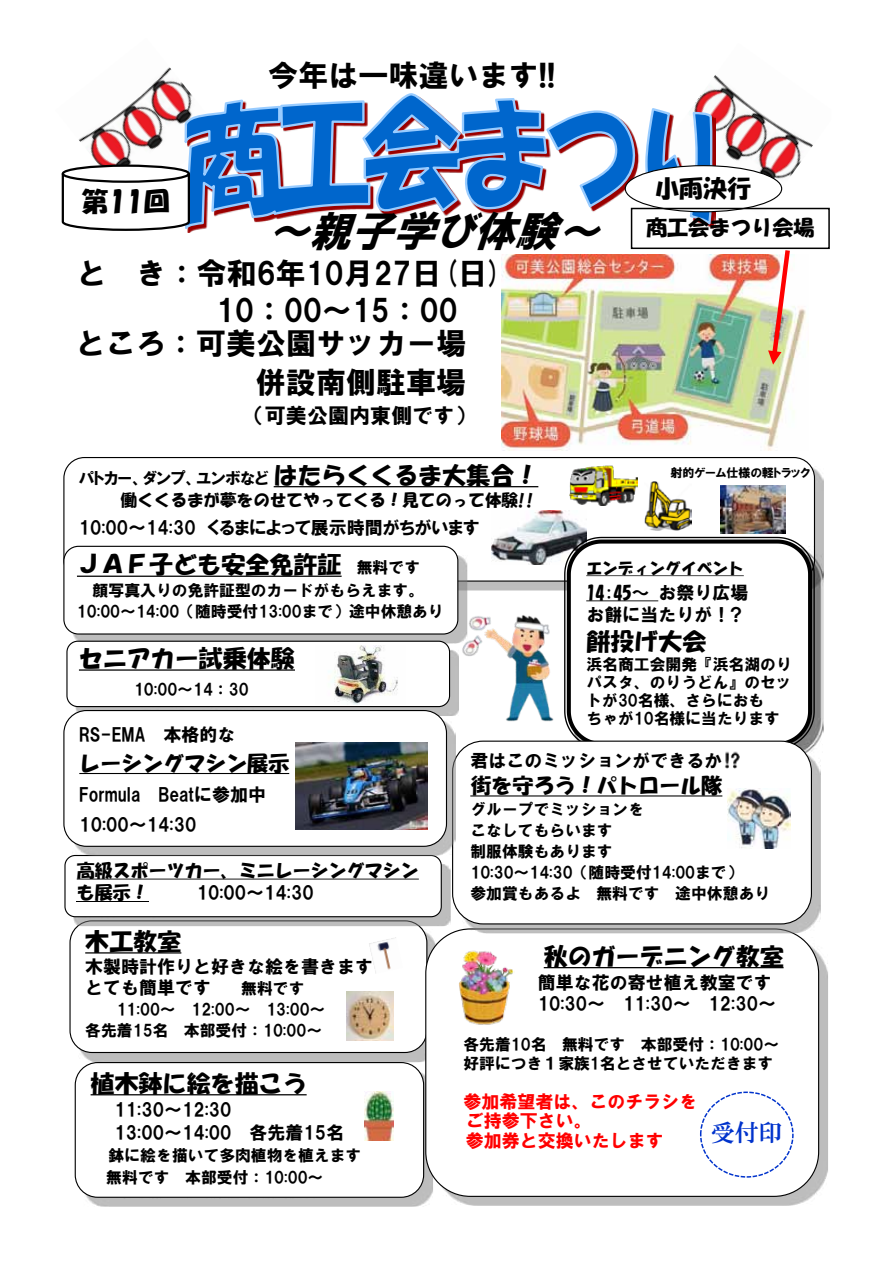
<style>
.page{position:relative;width:893px;height:1263px;background:#fff}
.page>*{position:absolute;margin:0;border:0;box-sizing:border-box;transform-origin:0 0}
.t1{font:italic 42px "HGP Soei Kakugothic UB";color:#000}
.t2{font:30px/37.5px "HGS Soei Kakugothic UB";color:#000}
.t3{font:27px "HGP Soei Kakupoptai";color:#000}
.t4{font:24px "HG Soei Kakupoptai";color:#000}
.t5{font:24px "HGP Soei Kakupoptai";color:#000}
.t6{font:24px "HGS Mincho E";color:#03c}
.t7{font:21.15px "HGS Soei Kakugothic UB";color:#000}
.t8{font:21px "HG Soei Kakupoptai";color:#000}
.t9{font:21px "HGS Soei Kakupoptai";color:#000}
.t10{font:18px/21px "HGS Soei Kakugothic UB";color:#000}
.t11{font:18px "HGP Soei Kakugothic UB";color:#000}
.t12{font:18px/22.5px "HG Soei Kakupoptai";color:#000}
.t13{font:18px/19.5px "HGS Soei Kakugothic UB";color:#f00}
.t14{font:16.5px "HG Soei Kakupoptai";color:#000}
.t15{font:16.5px "HGP Soei Kakugothic UB";letter-spacing:-.005em;color:#000}
.t16{font:15.9px/20.9px "HGS Soei Kakugothic UB";color:#000}
.t17{font:15.9px "HG Soei Kakupoptai";color:#000}
.t18{font:12px "HGP Soei Kakugothic UB";color:#000}
.s1{font-family:"HG Soei Kakupoptai";font-size:24px}
.s2{font-family:"HGS Soei Kakugothic UB";font-size:15.9px}
.s3{font-family:"HGS Soei Kakugothic UB"}
</style>
<div class="page">
<img style="left:83px;top:929px;width:351px;height:133px">
<img style="left:78px;top:1047px;width:316px;height:8px">
<div style="left:70px;top:921px;width:357px;height:131px;background:#fff;border-radius:22px"></div>
<svg style="left:85px;top:952px;width:96px;height:1px"></svg>
<img style="left:704px;top:75px;width:126px;height:142px">
<img style="left:78px;top:67px;width:112px;height:96px">
<svg style="left:183px;top:92px;width:531px;height:144px"></svg>
<svg style="left:61px;top:163px;width:130px;height:69px"></svg>
<div style="left:63px;top:457px;width:752px;height:124px;border:1px solid #000;border-radius:21px"></div>
<svg style="left:274px;top:486px;width:264px;height:1px"></svg>
<img style="left:73px;top:864px;width:378px;height:62px">
<img style="left:74px;top:912px;width:365px;height:10px">
<div style="left:65px;top:855px;width:376px;height:61px;background:#fff;border-radius:10px"></div>
<div style="left:64px;top:855px;width:378px;height:62px;border:1px solid #000;border-radius:10px"></div>
<svg style="left:77px;top:878px;width:342px;height:1px"></svg>
<hr style="left:77px;top:901px;width:72px;height:1px;background:#000">
<img style="left:88px;top:1070px;width:345px;height:136px">
<img style="left:84px;top:1193px;width:296px;height:6px">
<div style="left:75px;top:1062px;width:349px;height:135px;background:#fff;border-radius:22px"></div>
<div style="left:75px;top:1062px;width:349px;height:135px;border:1px solid #000;border-radius:22px"></div>
<svg style="left:91px;top:1094px;width:216px;height:1px"></svg>
<img style="left:434px;top:937px;width:394px;height:268px">
<div style="left:426px;top:929px;width:392px;height:267px;background:#fff;border-radius:45px"></div>
<svg style="left:544px;top:967px;width:239px;height:1px"></svg>
<div style="left:625px;top:166px;width:156px;height:46px;background:#fff;border-radius:50%"></div>
<div style="left:625px;top:165px;width:157px;height:47px;border:1px solid #000;border-radius:50%"></div>
<img style="left:459px;top:950px;width:56px;height:75px">
<img style="left:492px;top:510px;width:94px;height:55px">
<img style="left:569px;top:465px;width:68px;height:40px">
<img style="left:644px;top:481px;width:47px;height:50px">
<div style="left:700px;top:1091px;width:93px;height:86px;border:2px dashed #03c;border-radius:50%"></div>
<img style="left:364px;top:1091px;width:29px;height:49px">
<img style="left:720px;top:485px;width:65px;height:48px">
<img style="left:74px;top:555px;width:393px;height:88px">
<img style="left:70px;top:559px;width:393px;height:79px">
<div style="left:64px;top:546px;width:394px;height:88px;background:#fff;border-radius:15px"></div>
<div style="left:63px;top:546px;width:395px;height:88px;border:1px solid #000;border-radius:15px"></div>
<svg style="left:77px;top:575px;width:265px;height:2px"></svg>
<img style="left:801px;top:545px;width:23px;height:204px">
<svg style="left:564px;top:537px;width:251px;height:211px"></svg>
<svg style="left:586px;top:575px;width:158px;height:1px"></svg>
<svg style="left:586px;top:600px;width:72px;height:1px"></svg>
<img style="left:460px;top:613px;width:94px;height:109px">
<img style="left:461px;top:749px;width:360px;height:184px">
<svg style="left:465px;top:918px;width:6px;height:4px"></svg>
<div style="left:453px;top:741px;width:358px;height:183px;background:#fff;border-radius:30px"></div>
<div style="left:452px;top:740px;width:360px;height:184px;border:1px solid #000;border-radius:30px"></div>
<img style="left:725px;top:751px;width:15px;height:18px">
<svg style="left:470px;top:795px;width:252px;height:1px"></svg>
<img style="left:727px;top:788px;width:63px;height:60px">
<img style="left:75px;top:650px;width:384px;height:66px">
<img style="left:73px;top:706px;width:246px;height:6px">
<div style="left:67px;top:641px;width:382px;height:65px;background:#fff;border-radius:11px"></div>
<div style="left:66px;top:640px;width:384px;height:67px;border:1px solid #000;border-radius:11px"></div>
<svg style="left:79px;top:669px;width:216px;height:1px"></svg>
<img style="left:332px;top:645px;width:66px;height:60px">
<img style="left:72px;top:719px;width:384px;height:136px">
<img style="left:74px;top:842px;width:238px;height:6px">
<div style="left:64px;top:710px;width:382px;height:136px;background:#fff;border-radius:23px"></div>
<div style="left:63px;top:710px;width:384px;height:137px;border:1px solid #000;border-radius:23px"></div>
<svg style="left:79px;top:773px;width:210px;height:1px"></svg>
<img style="left:295px;top:742px;width:133px;height:87px">
<img style="left:346px;top:991px;width:48px;height:49px">
<img style="left:369px;top:937px;width:27px;height:36px">
<img style="left:501px;top:254px;width:305px;height:197px">
<div style="left:631px;top:208px;width:199px;height:41px;border:2px solid #000"></div>
<svg style="left:768px;top:250px;width:22px;height:114px"></svg>
<h3 class="t3" style="left:81px;top:188px;width:90px">第11回</h3>
<h2 class="t2" style="left:268px;top:56px;width:289px">今年は一味違います!!</h2>
<h1 class="t1" style="left:267px;top:210px;width:347px">～親子学び体験～</h1>
<h2 class="t2" style="left:216px;top:254px;width:289px;text-indent:-140px">と き：令和6年10月27日(日)<br>10：00～15：00</h2>
<h2 class="t2" style="left:76px;top:324px;width:392px;line-height:39px;text-align:right">ところ：可美公園サッカー場併設南側駐車場</h2>
<h3 class="t7" style="left:244px;top:405px;width:233px">（可美公園内東側です）</h3>
<p class="t15" style="left:79px;top:469px;width:461px">パトカー、ダンプ、ユンボなど<span class="s1">はたらくくるま大集合！</span></p>
<p class="t14" style="left:121px;top:491px;width:415px">働くくるまが夢をのせてやってくる！見てのって体験!!</p>
<p class="t11" style="left:79px;top:518px;width:402px">10:00～14:30 くるまによって展示時間がちがいます</p>
<h3 class="t5" style="left:655px;top:177px;width:97px">小雨決行</h3>
<h3 class="t9" style="left:646px;top:217px;width:170px">商工会まつり会場</h3>
<p class="t18" style="left:670px;top:467px;width:142px">射的ゲーム仕様の軽トラック</p>
<h3 class="t4" style="left:77px;top:552px;width:345px">ＪＡＦ子ども安全免許証 <span class="s2">無料です</span></h3>
<p class="t16" style="left:77px;top:580px;width:368px;text-align:center">顔写真入りの免許証型のカードがもらえます。<br>10:00～14:00（随時受付13:00まで）途中休憩あり</p>
<h3 class="t4" style="left:79px;top:646px;width:217px">セニアカー試乗体験</h3>
<p class="t16" style="left:134px;top:679px;width:116px">10:00～14：30</p>
<p class="t10" style="left:79px;top:724px;width:158px">RS-EMA 本格的な</p>
<h3 class="t8" style="left:79px;top:752px;width:212px">レーシングマシン展示</h3>
<p class="t10" style="left:79px;top:779px;width:188px;line-height:30px">Formula Beatに参加中<br>10:00～14:30</p>
<p class="t12" style="left:77px;top:859px;width:343px">高級スポーツカー、ミニレーシングマシンも展示！</p>
<p class="t11" style="left:197px;top:884px;width:118px">10:00～14:30</p>
<h3 class="t4" style="left:85px;top:929px;width:97px">木工教室</h3>
<p class="t10" style="left:85px;top:955px;width:290px">木製時計作りと好きな絵を書きますとても簡単です</p>
<p class="t16" style="left:241px;top:977px;width:65px">無料です</p>
<p class="t16" style="left:117px;top:998px;width:210px">11:00～ 12:00～ 13:00～</p>
<p class="t16" style="left:85px;top:1019px;width:238px">各先着15名 本部受付：10:00～</p>
<h3 class="t4" style="left:91px;top:1071px;width:218px">植木鉢に絵を描こう</h3>
<p class="t10" style="left:115px;top:1097px;width:231px;line-height:22.8px">11:30～12:30<br>13:00～14:00 各先着15名</p>
<p class="t16" style="left:106px;top:1144px;width:257px;line-height:22.2px">鉢に絵を描いて多肉植物を植えます無料です 本部受付：10:00～</p>
<p class="t17" style="left:586px;top:560px;width:159px">エンディングイベント</p>
<p class="t12" style="left:586px;top:581px;width:164px">14:45～<span class="s3">お祭り広場</span></p>
<p class="t10" style="left:586px;top:604px;width:157px">お餅に当たりが！?</p>
<h3 class="t4" style="left:586px;top:628px;width:122px">餅投げ大会</h3>
<p class="t16" style="left:586px;top:655px;width:207px;line-height:18px">浜名商工会開発『浜名湖のりパスタ、のりうどん』のセットが30名様、さらにおも<br>ちゃが10名様に当たります</p>
<p class="t10" style="left:470px;top:750px;width:253px">君はこのミッションができるか</p>
<h3 class="t8" style="left:470px;top:775px;width:254px">街を守ろう！パトロール隊</h3>
<p class="t16" style="left:470px;top:799px;width:301px">グループでミッションを<br>こなしてもらいます<br>制服体験もあります<br>10:30～14:30（随時受付14:00まで）<br>参加賞もあるよ 無料です 途中休憩あり</p>
<h3 class="t4" style="left:544px;top:944px;width:241px">秋のガーデニング教室</h3>
<p class="t10" style="left:538px;top:972px;width:240px">簡単な花の寄せ植え教室です<br>10:30～ 11:30～ 12:30～</p>
<p class="t16" style="left:463px;top:1034px;width:317px;line-height:19.6px">各先着10名 無料です 本部受付：10:00～好評につき１家族1名とさせていただきます</p>
<p class="t13" style="left:463px;top:1091px;width:235px">参加希望者は、このチラシをご持参下さい。<br>参加券と交換いたします</p>
<h3 class="t6" style="left:711px;top:1119px;width:73px">受付印</h3>
</div>
